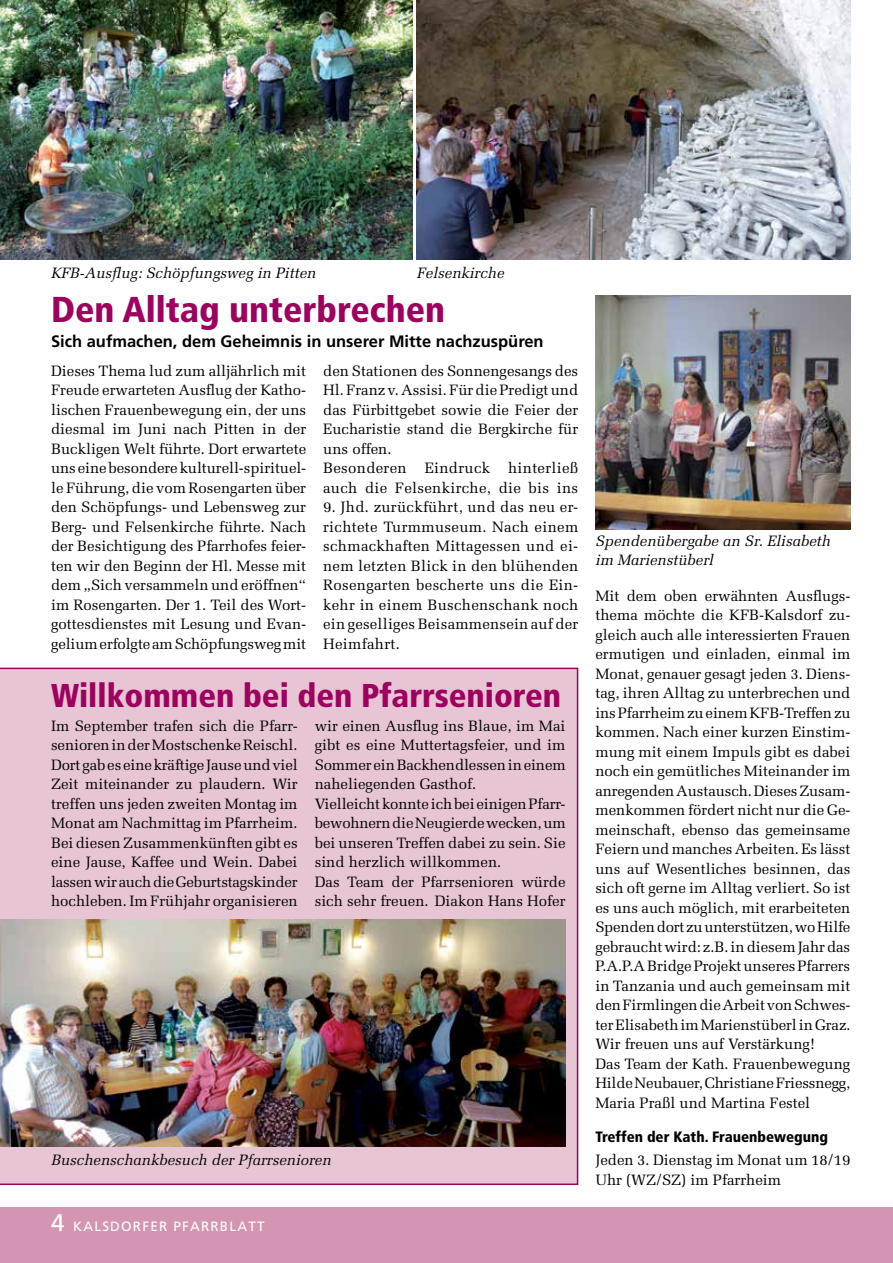
<style>
.page{position:relative;width:893px;height:1263px;background:#fff}
.page>*{position:absolute;margin:0;border:0;box-sizing:border-box;transform-origin:0 0}
.t1{font:900 condensed 36px "Frutiger";color:#9e005e}
.t2{font:900 condensed 33px "Frutiger";color:#9e005e}
.t3{font:700 16.5px "Frutiger";color:#000}
.t4{font:15px/19.5px "Melior LT Std";color:#000}
.t5{font:italic 15px/19.5px "Melior LT Std";color:#000}
.t6{font:900 condensed 15px "Frutiger";color:#000}
.t7{font:13.5px "Frutiger";letter-spacing:.09em;color:#fff}
.s1{font-size:24px}
</style>
<div class="page">
<div style="left:0;top:1208px;width:893px;height:55px;background:#d395b2"></div>
<div style="left:0;top:668px;width:578px;height:517px;background:#e7c5d5"></div>
<img style="left:0;top:919px;width:566px;height:227px">
<img style="left:0;top:0;width:412px;height:259px">
<img style="left:417px;top:0;width:433px;height:259px">
<img style="left:595px;top:295px;width:255px;height:234px">
<p class="t5" style="left:51px;top:263px;width:266px">KFB-Ausflug: Schöpfungsweg in Pitten</p>
<p class="t5" style="left:417px;top:263px;width:89px">Felsenkirche</p>
<h1 class="t1" style="left:51px;top:288px;width:396px">Den Alltag unterbrechen</h1>
<p class="t3" style="left:51px;top:332px;width:494px">Sich aufmachen, dem Geheimnis in unserer Mitte nachzuspüren</p>
<p class="t4" style="left:51px;top:361px;width:257px;text-align:justify">Dieses Thema lud zum alljährlich mit Freude erwarteten Ausflug der Katho&shy;lischen Frauenbewegung ein, der uns diesmal im Juni nach Pitten in der Buckligen Welt führte. Dort erwartete uns eine besondere kulturell-spirituel&shy;le Führung, die vom Rosengarten über den Schöpfungs- und Lebensweg zur Berg- und Felsenkirche führte. Nach der Besichtigung des Pfarrhofes feier&shy;ten wir den Beginn der Hl. Messe mit dem „Sich versammeln und eröffnen“ im Rosengarten. Der 1. Teil des Wort&shy;gottesdienstes mit Lesung und Evan&shy;gelium erfolgte am Schöpfungsweg mit</p>
<p class="t4" style="left:323px;top:361px;width:257px">den Stationen des Sonnengesangs des<br>Hl. Franz v. Assisi. Für die Predigt und das Fürbittgebet sowie die Feier der<br>Eucharistie stand die Bergkirche für uns offen.<br>Besonderen Eindruck hinterließ auch die Felsenkirche, die bis ins</p>
<p class="t4" style="left:323px;top:497px;width:257px;text-align:justify">9. Jhd. zurückführt, und das neu er&shy;richtete Turmmuseum. Nach einem schmackhaften Mittagessen und ei&shy;nem letzten Blick in den blühenden Rosengarten bescherte uns die Ein&shy;kehr in einem Buschenschank noch ein geselliges Beisammensein auf der Heimfahrt.</p>
<h2 class="t2" style="left:51px;top:676px;width:512px">Willkommen bei den Pfarrsenioren</h2>
<p class="t4" style="left:315px;top:716px;width:253px">wir einen Ausflug ins Blaue, im Mai gibt es eine Muttertagsfeier, und im Sommer ein Backhendlessen in einem naheliegenden Gasthof.<br>Vielleicht konnte ich bei einigen Pfarr&shy;bewohnern die Neugierde wecken, um bei unseren Treffen dabei zu sein. Sie sind herzlich willkommen.<br>Das Team der Pfarrsenioren würde sich sehr freuen. Diakon Hans Hofer</p>
<p class="t4" style="left:51px;top:716px;width:248px;text-align:justify">Im September trafen sich die Pfarr&shy;senioren in der Mostschenke Reischl.<br>Dort gab es eine kräftige Jause und viel Zeit miteinander zu plaudern. Wir treffen uns jeden zweiten Montag im Monat am Nachmittag im Pfarrheim.<br>Bei diesen Zusammenkünften gibt es eine Jause, Kaffee und Wein. Dabei lassen wir auch die Geburtstagskinder hochleben. Im Frühjahr organisieren</p>
<p class="t5" style="left:51px;top:1150px;width:282px">Buschenschankbesuch der Pfarrsenioren</p>
<p class="t7" style="left:51px;top:1218px;width:215px"><span class="s1">4</span> KALSDORFER PFARRBLATT</p>
<p class="t5" style="left:595px;top:531px;width:237px">Spendenübergabe an Sr. Elisabeth im Marienstüberl</p>
<p class="t4" style="left:595px;top:586px;width:257px">Mit dem oben erwähnten Ausflugs&shy;thema möchte die KFB-Kalsdorf zu&shy;gleich auch alle interessierten Frauen ermutigen und einladen, einmal im Monat, genauer gesagt jeden 3. Diens&shy;tag, ihren Alltag zu unterbrechen und ins Pfarrheim zu einem KFB-Treffen zu kommen. Nach einer kurzen Einstim&shy;mung mit einem Impuls gibt es dabei noch ein gemütliches Miteinander im anregenden Austausch. Dieses Zusam&shy;menkommen fördert nicht nur die Ge&shy;meinschaft, ebenso das gemeinsame Feiern und manches Arbeiten. Es lässt uns auf Wesentliches besinnen, das sich oft gerne im Alltag verliert. So ist es uns auch möglich, mit erarbeiteten Spenden dort zu unterstützen, wo Hilfe gebraucht wird: z.B. in diesem Jahr das P.A.P.A Bridge Projekt unseres Pfarrers in Tanzania und auch gemeinsam mit den Firmlingen die Arbeit von Schwes&shy;ter Elisabeth im Marienstüberl in Graz.<br>Wir freuen uns auf Verstärkung!<br>Das Team der Kath. Frauenbewegung Hilde Neubauer, Christiane Friessnegg, Maria Praßl und Martina Festel</p>
<p class="t6" style="left:595px;top:1127px;width:234px">Treffen der Kath. Frauenbewegung</p>
<p class="t4" style="left:595px;top:1150px;width:257px">Jeden 3. Dienstag im Monat um 18/19<br>Uhr (WZ/SZ) im Pfarrheim</p>
</div>
